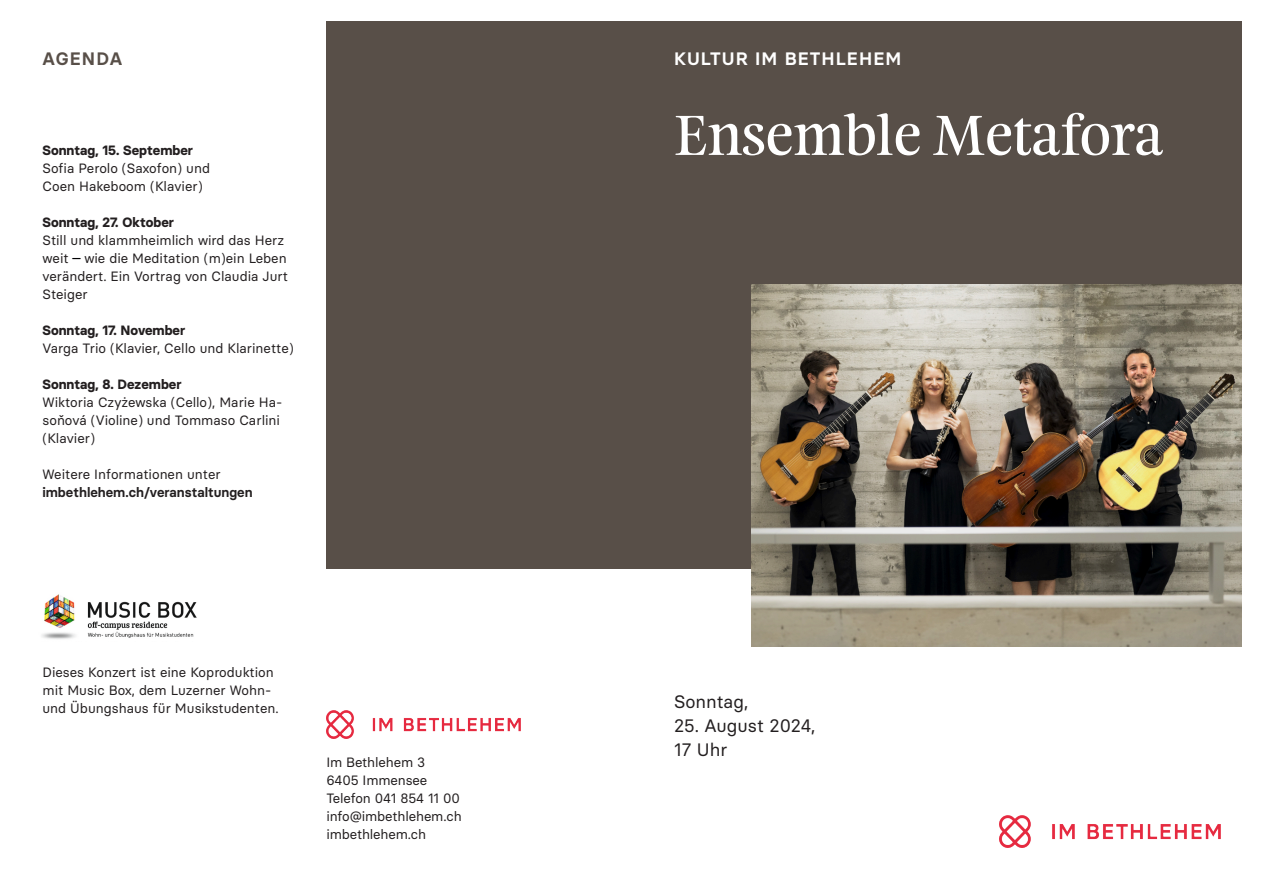
<style>
.page{position:relative;width:1263px;height:893px;background:#fff}
.page>*{position:absolute;margin:0;border:0;box-sizing:border-box;transform-origin:0 0}
.t1{font:51px "Feijoa Display";letter-spacing:.01em;color:#fff}
.t2{font:18px/24px "Basier Circle";color:#231f20}
.t3{font:600 18px "Basier Circle";letter-spacing:.06em;color:#fff}
.t4{font:600 18px "Basier Circle";letter-spacing:.06em;color:#584f48}
.t5{font:13.5px/18px "Basier Circle";color:#231f20}
.t6{font:700 13.5px "Basier Circle";color:#231f20}
.t7{font:600 13.5px "Basier Circle";color:#231f20}
.s1{font-family:"Calibri";font-size:16.5px;color:#000002}
</style>
<div class="page">
<img style="left:326px;top:710px;width:195px;height:28px">
<img style="left:41px;top:594px;width:156px;height:45px">
<div style="left:326px;top:21px;width:916px;height:548px;background:#584f48"></div>
<img style="left:999px;top:816px;width:221px;height:31px">
<img style="left:751px;top:284px;width:491px;height:362px">
<h2 class="t4" style="left:43px;top:48px;width:81px">AGENDA</h2>
<p class="t6" style="left:43px;top:142px;width:152px">Sonntag, 15. September</p>
<p class="t5" style="left:43px;top:159px;width:169px">Sofia Perolo (Saxofon) und<br>Coen Hakeboom (Klavier)</p>
<p class="t6" style="left:43px;top:214px;width:133px">Sonntag, 27. Oktober</p>
<p class="t5" style="left:43px;top:231px;width:247px">Still und klammheimlich wird das Herz weit <span class="s1">–</span> wie die Meditation (m)ein Leben verändert. Ein Vortrag von Claudia Jurt<br>Steiger</p>
<p class="t6" style="left:43px;top:322px;width:144px">Sonntag, 17. November</p>
<p class="t5" style="left:43px;top:339px;width:253px">Varga Trio (Klavier, Cello und Klarinette)</p>
<p class="t6" style="left:43px;top:376px;width:141px">Sonntag, 8. Dezember</p>
<p class="t5" style="left:43px;top:393px;width:241px">Wiktoria Czyżewska (Cello), Marie Ha&shy;soňová (Violine) und Tommaso Carlini (Klavier)</p>
<p class="t5" style="left:43px;top:465px;width:180px">Weitere Informationen unter</p>
<p class="t7" style="left:43px;top:484px;width:212px">imbethlehem.ch/veranstaltungen</p>
<p class="t5" style="left:43px;top:663px;width:238px">Dieses Konzert ist eine Koproduktion mit Music Box, dem Luzerner Wohn&shy;und Übungshaus für Musikstudenten.</p>
<p class="t5" style="left:326px;top:753px;width:137px">Im Bethlehem 3<br>6405 Immensee<br>Telefon 041 854 11 00 info@imbethlehem.ch imbethlehem.ch</p>
<h2 class="t3" style="left:674px;top:48px;width:229px">KULTUR IM BETHLEHEM</h2>
<h1 class="t1" style="left:674px;top:109px;width:491px">Ensemble Metafora</h1>
<h2 class="t2" style="left:674px;top:690px;width:76px">Sonntag,</h2>
<h2 class="t2" style="left:674px;top:714px;width:143px">25. August 2024,<br>17 Uhr</h2>
</div>
